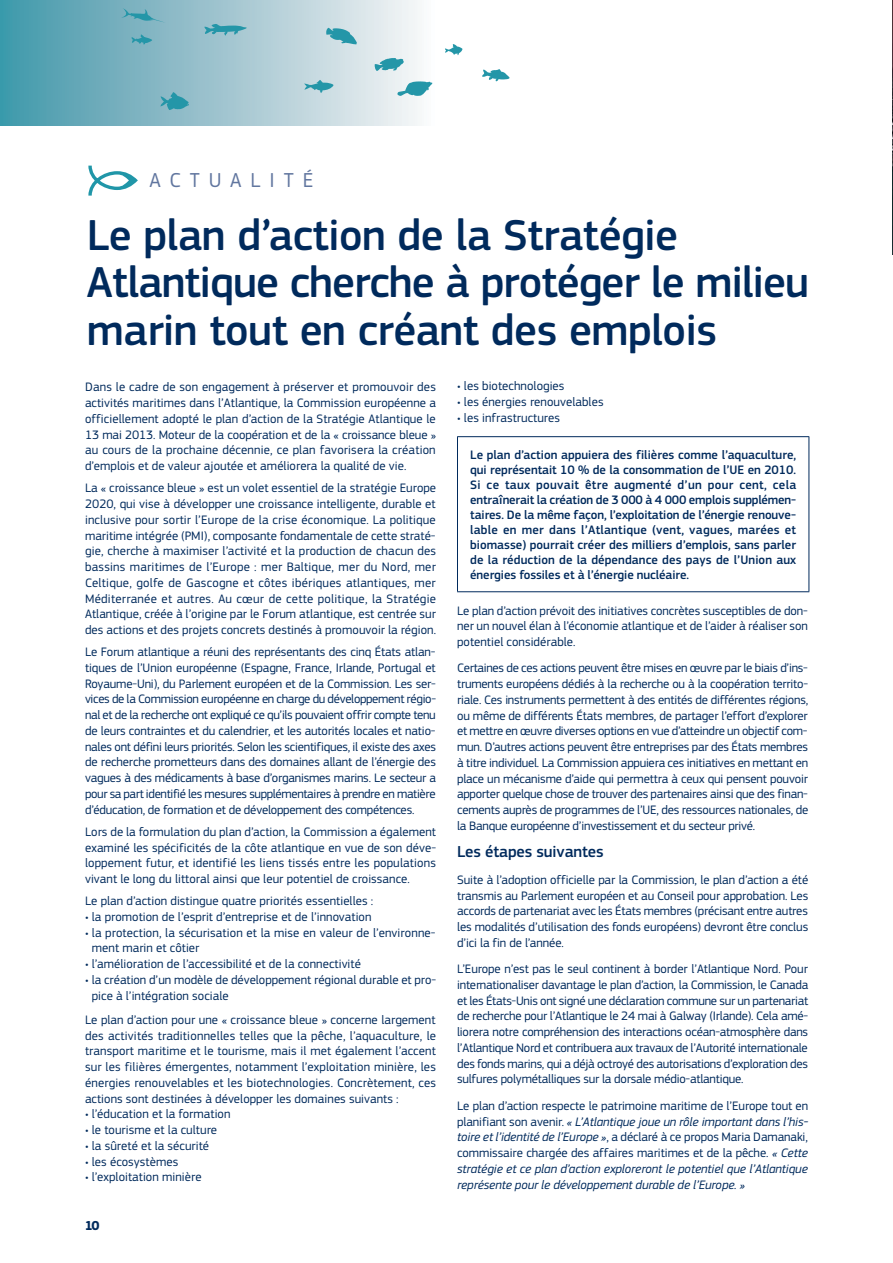
<style>
.page{position:relative;width:893px;height:1263px;background:#fff}
.page>*{position:absolute;margin:0;border:0;box-sizing:border-box;transform-origin:0 0}
.t1{font:500 45px/47.2px "EC Square Sans Pro";letter-spacing:-.01em;color:#002a5c}
.t2{font:21px "EC Square Sans Pro";letter-spacing:.42em;color:#61769f}
.t3{font:500 16.5px "EC Square Sans Pro";letter-spacing:-.005em;color:#002a5c}
.t4{font:700 13.5px "EC Square Sans Pro";color:#002a5c}
.t5{font:12.75px/15.8px "EC Square Sans Pro";letter-spacing:.005em;color:#002a5c;text-align:justify}
.t6{font:500 12.75px/15px "EC Square Sans Pro";letter-spacing:-.005em;color:#002a5c;text-align:justify}
.t7{font:italic 12.75px/15.8px "EC Square Sans Pro";letter-spacing:-.005em;color:#002a5c;text-align:justify}
.s1{font-style:normal}
</style>
<div class="page">
<img style="left:892px;top:0;width:1px;height:255px">
<div style="left:0;top:0;width:436px;height:126px;background:linear-gradient(to right,#4195a8,#fbf6f8)"></div>
<svg style="left:304px;top:80px;width:29px;height:13px"></svg>
<svg style="left:131px;top:34px;width:21px;height:11px"></svg>
<svg style="left:482px;top:69px;width:27px;height:12px"></svg>
<svg style="left:204px;top:24px;width:43px;height:12px"></svg>
<svg style="left:160px;top:92px;width:29px;height:18px"></svg>
<svg style="left:445px;top:44px;width:17px;height:11px"></svg>
<svg style="left:375px;top:58px;width:29px;height:13px"></svg>
<svg style="left:326px;top:28px;width:31px;height:16px"></svg>
<svg style="left:397px;top:81px;width:35px;height:15px"></svg>
<svg style="left:121px;top:9px;width:45px;height:14px"></svg>
<svg style="left:88px;top:166px;width:50px;height:30px"></svg>
<hr style="left:457px;top:437px;width:1px;height:154px;background:#002a5c">
<hr style="left:457px;top:436px;width:352px;height:1px;background:#002a5c">
<hr style="left:809px;top:437px;width:1px;height:154px;background:#002a5c">
<hr style="left:457px;top:591px;width:352px;height:1px;background:#002a5c">
<h2 class="t2" style="left:150px;top:172px;width:165px">ACTUALITÉ</h2>
<h1 class="t1" style="left:87px;top:216px;width:724px">Le plan d’action de la Stratégie<br>Atlantique cherche à protéger le milieu marin tout en créant des emplois</h1>
<p class="t5" style="left:85px;top:381px;width:353px">Dans le cadre de son engagement à préserver et promouvoir des activités maritimes dans l’Atlantique, la Commission européenne a officiellement adopté le plan d’action de la Stratégie Atlantique le 13 mai 2013. Moteur de la coopération et de la « croissance bleue » au cours de la prochaine décennie, ce plan favorisera la création d’emplois et de valeur ajoutée et améliorera la qualité de vie.</p>
<p class="t5" style="left:85px;top:481px;width:353px">La « croissance bleue » est un volet essentiel de la stratégie Europe 2020, qui vise à développer une croissance intelligente, durable et inclusive pour sortir l’Europe de la crise économique. La politique maritime intégrée (PMI), composante fondamentale de cette straté&shy;gie, cherche à maximiser l’activité et la production de chacun des bassins maritimes de l’Europe : mer Baltique, mer du Nord, mer Celtique, golfe de Gascogne et côtes ibériques atlantiques, mer Méditerranée et autres. Au cœur de cette politique, la Stratégie Atlantique, créée à l’origine par le Forum atlantique, est centrée sur des actions et des projets concrets destinés à promouvoir la région.</p>
<p class="t5" style="left:85px;top:645px;width:353px">Le Forum atlantique a réuni des représentants des cinq États atlan&shy;tiques de l’Union européenne (Espagne, France, Irlande, Portugal et Royaume-Uni), du Parlement européen et de la Commission. Les ser&shy;vices de la Commission européenne en charge du développement régio&shy;nal et de la recherche ont expliqué ce qu’ils pouvaient offrir compte tenu de leurs contraintes et du calendrier, et les autorités locales et natio&shy;nales ont défini leurs priorités. Selon les scientifiques, il existe des axes de recherche prometteurs dans des domaines allant de l’énergie des vagues à des médicaments à base d’organismes marins. Le secteur a pour sa part identifié les mesures supplémentaires à prendre en matière d’éducation, de formation et de développement des compétences.</p>
<p class="t5" style="left:85px;top:825px;width:353px">Lors de la formulation du plan d’action, la Commission a également examiné les spécificités de la côte atlantique en vue de son déve&shy;loppement futur, et identifié les liens tissés entre les populations vivant le long du littoral ainsi que leur potentiel de croissance.</p>
<p class="t5" style="left:85px;top:894px;width:290px">Le plan d’action distingue quatre priorités essentielles :</p>
<p class="t5" style="left:85px;top:910px;width:288px">• la promotion de l’esprit d’entreprise et de l’innovation</p>
<p class="t5" style="left:92px;top:926px;width:345px;text-indent:-7px">• la protection, la sécurisation et la mise en valeur de l’environne&shy;ment marin et côtier</p>
<p class="t5" style="left:85px;top:957px;width:277px">• l’amélioration de l’accessibilité et de la connectivité</p>
<p class="t5" style="left:92px;top:973px;width:346px;text-indent:-7px">• la création d’un modèle de développement régional durable et pro&shy;pice à l’intégration sociale</p>
<p class="t5" style="left:85px;top:1013px;width:353px">Le plan d’action pour une « croissance bleue » concerne largement des activités traditionnelles telles que la pêche, l’aquaculture, le transport maritime et le tourisme, mais il met également l’accent sur les filières émergentes, notamment l’exploitation minière, les énergies renouvelables et les biotechnologies. Concrètement, ces actions sont destinées à développer les domaines suivants :</p>
<p class="t5" style="left:85px;top:1107px;width:147px">• l’éducation et la formation</p>
<p class="t5" style="left:85px;top:1123px;width:134px">• le tourisme et la culture</p>
<p class="t5" style="left:85px;top:1139px;width:126px">• la sûreté et la sécurité</p>
<p class="t5" style="left:85px;top:1155px;width:95px">• les écosystèmes</p>
<p class="t5" style="left:85px;top:1170px;width:118px">• l’exploitation minière</p>
<p class="t4" style="left:85px;top:1220px;width:16px">10</p>
<p class="t5" style="left:457px;top:379px;width:109px">• les biotechnologies</p>
<p class="t5" style="left:457px;top:395px;width:148px">• les énergies renouvelables</p>
<p class="t5" style="left:457px;top:411px;width:104px">• les infrastructures</p>
<p class="t6" style="left:470px;top:449px;width:328px">Le plan d’action appuiera des filières comme l’aquaculture, qui représentait 10 % de la consommation de l’UE en 2010.<br>Si ce taux pouvait être augmenté d’un pour cent, cela entraînerait la création de 3 000 à 4 000 emplois supplémen&shy;taires. De la même façon, l’exploitation de l’énergie renouve&shy;lable en mer dans l’Atlantique (vent, vagues, marées et biomasse) pourrait créer des milliers d’emplois, sans parler de la réduction de la dépendance des pays de l’Union aux énergies fossiles et à l’énergie nucléaire.</p>
<p class="t5" style="left:457px;top:604px;width:352px">Le plan d’action prévoit des initiatives concrètes susceptibles de don&shy;ner un nouvel élan à l’économie atlantique et de l’aider à réaliser son potentiel considérable.</p>
<p class="t5" style="left:457px;top:662px;width:353px">Certaines de ces actions peuvent être mises en œuvre par le biais d’ins&shy;truments européens dédiés à la recherche ou à la coopération territo&shy;riale. Ces instruments permettent à des entités de différentes régions, ou même de différents États membres, de partager l’effort d’explorer et mettre en œuvre diverses options en vue d’atteindre un objectif com&shy;mun. D’autres actions peuvent être entreprises par des États membres à titre individuel. La Commission appuiera ces initiatives en mettant en place un mécanisme d’aide qui permettra à ceux qui pensent pouvoir apporter quelque chose de trouver des partenaires ainsi que des finan&shy;cements auprès de programmes de l’UE, des ressources nationales, de la Banque européenne d’investissement et du secteur privé.</p>
<p class="t3" style="left:457px;top:846px;width:148px">Les étapes suivantes</p>
<p class="t5" style="left:457px;top:873px;width:353px">Suite à l’adoption officielle par la Commission, le plan d’action a été transmis au Parlement européen et au Conseil pour approbation. Les accords de partenariat avec les États membres (précisant entre autres les modalités d’utilisation des fonds européens) devront être conclus d’ici la fin de l’année.</p>
<p class="t5" style="left:457px;top:962px;width:353px">L’Europe n’est pas le seul continent à border l’Atlantique Nord. Pour internationaliser davantage le plan d’action, la Commission, le Canada et les États-Unis ont signé une déclaration commune sur un partenariat de recherche pour l’Atlantique le 24 mai à Galway (Irlande). Cela amé&shy;liorera notre compréhension des interactions océan-atmosphère dans l’Atlantique Nord et contribuera aux travaux de l’Autorité internationale des fonds marins, qui a déjà octroyé des autorisations d’exploration des sulfures polymétalliques sur la dorsale médio-atlantique.</p>
<p class="t7" style="left:457px;top:1099px;width:353px"><span class="s1">Le plan d’action respecte le patrimoine maritime de l’Europe tout en planifiant son avenir.</span> « L’Atlantique joue un rôle important dans l’his&shy;toire et l’identité de l’Europe »<span class="s1">, a déclaré à ce propos Maria Damanaki, commissaire chargée des affaires maritimes et de la pêche.</span> « Cette stratégie et ce plan d’action exploreront le potentiel que l’Atlantique représente pour le développement durable de l’Europe. »</p>
</div>
